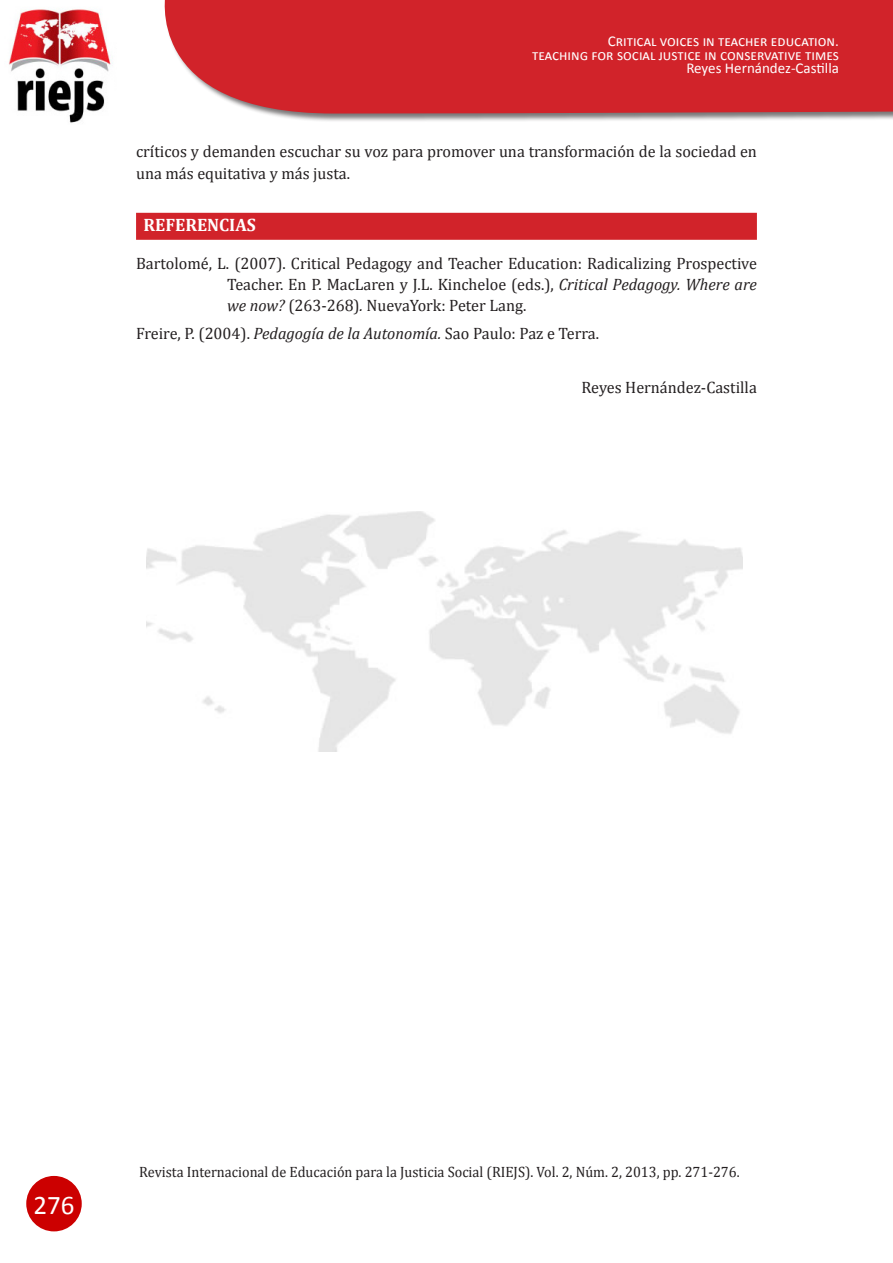
<style>
.page{position:relative;width:893px;height:1263px;background:#fff}
.page>*{position:absolute;margin:0;border:0;box-sizing:border-box;transform-origin:0 0}
.t1{font:27px "Calibri";color:#fff}
.Titulo_1{font:700 18px "Cambria";color:#fff}
.biblio_apa{font:16.5px/21px "Cambria";color:#231f20;text-align:justify}
.Texto_Normal{font:16.5px/21.6px "Cambria";color:#231f20}
.t2{font:15px "Calibri";color:#fff}
.t3{font:15px "Cambria";color:#231f20;scale:.95 1}
.s1{font-style:italic}
</style>
<div class="page">
<img style="left:147px;top:512px;width:596px;height:239px">
<img style="left:8px;top:9px;width:105px;height:114px">
<div style="left:164px;top:0;width:729px;height:122px;background:#231f20;opacity:.6"></div>
<div style="left:164px;top:0;width:728px;height:114px;background:#d1232a"></div>
<hr style="left:892px;top:0;width:1px;height:122px;background:#231f20;opacity:.6">
<svg style="left:892px;top:0;width:1px;height:114px"></svg>
<div style="left:26px;top:1176px;width:56px;height:55px;background:#c00;border-radius:50%"></div>
<div style="left:136px;top:213px;width:621px;height:27px;background:#d1232a"></div>
<p class="t2" style="left:608px;top:32px;width:233px">Critical voices in teacher education.</p>
<p class="t2" style="left:532px;top:45px;width:308px">teaching for social justice in conservative times</p>
<p class="t2" style="left:686px;top:59px;width:154px">Reyes Hernández-Castilla</p>
<p class="Texto_Normal" style="left:136px;top:141px;width:622px">críticos y demanden escuchar su voz para promover una transformación de la sociedad en una más equitativa y más justa.</p>
<p class="Titulo_1" style="left:144px;top:212px;width:114px">REFERENCIAS</p>
<p class="biblio_apa" style="left:227px;top:253px;width:531px;text-indent:-91px">Bartolomé, L. (2007). Critical Pedagogy and Teacher Education: Radicalizing Prospective Teacher. En P. MacLaren y J.L. Kincheloe (eds.), <span class="s1">Critical Pedagogy. Where are we now?</span> (263-268)<span class="s1">.</span> NuevaYork: Peter Lang.</p>
<p class="biblio_apa" style="left:136px;top:322px;width:464px">Freire, P. (2004). <span class="s1">Pedagogía de la Autonomía.</span> Sao Paulo: Paz e Terra.</p>
<p class="Texto_Normal" style="left:582px;top:377px;width:177px">Reyes Hernández-Castilla</p>
<h1 class="t1" style="left:33px;top:1188px;width:43px">276</h1>
<p class="t3" style="left:139px;top:1163px;width:633px">Revista Internacional de Educación para la Justicia Social (RIEJS). Vol. 2, Núm. 2, 2013, pp. 271-276.</p>
</div>
